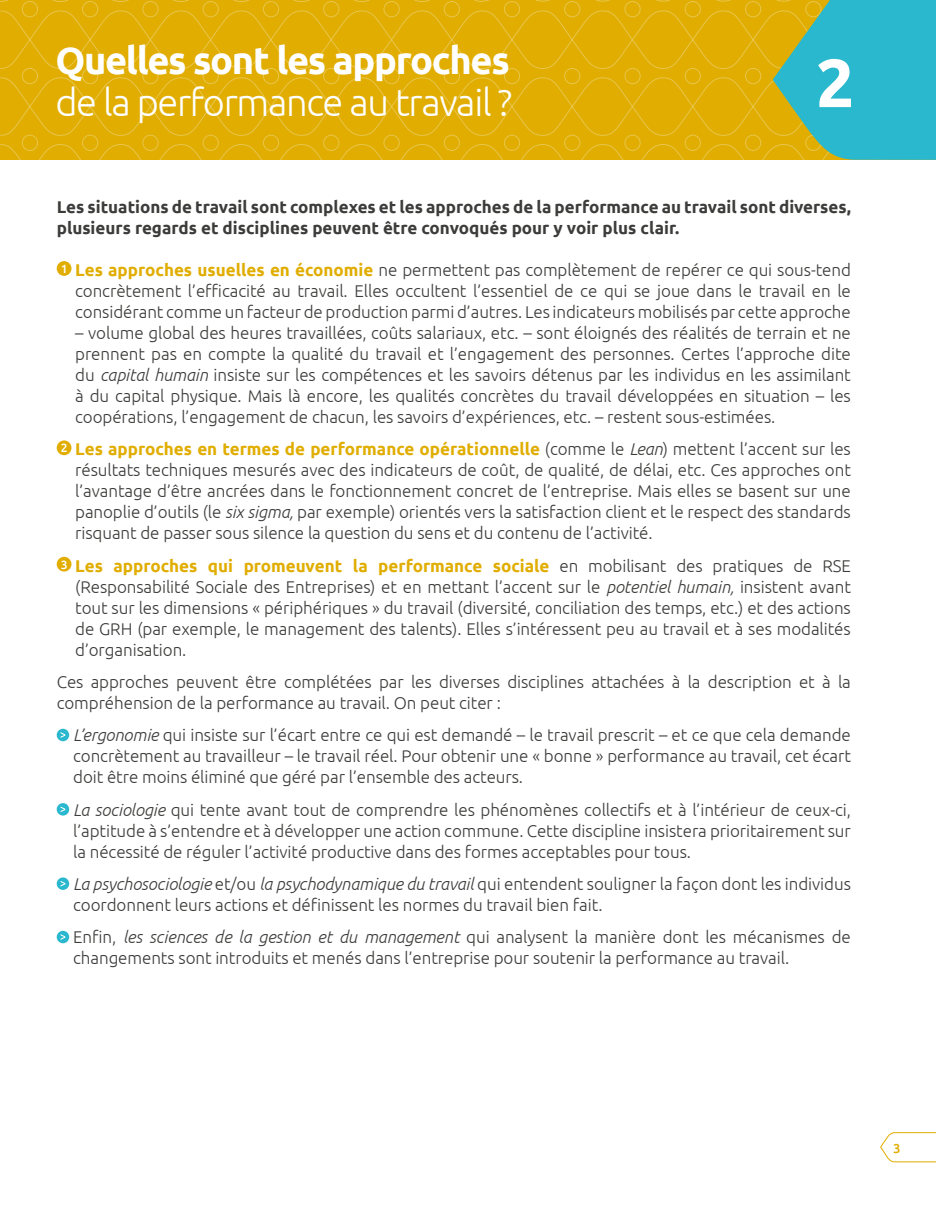
<style>
.page{position:relative;width:936px;height:1219px;background:#fff}
.page>*{position:absolute;margin:0;border:0;box-sizing:border-box;transform-origin:0 0}
.t1{font:700 68px "Ubuntu";color:#fff}
.t2{font:300 38px "Ubuntu";letter-spacing:-.035em;color:#fff}
.t3{font:700 38px "Ubuntu";letter-spacing:-.035em;color:#fff}
.t4{font:300 17px/21px "Ubuntu";letter-spacing:-.005em;color:#3c3c3b;text-align:justify}
.t5{font:700 17px/21px "Ubuntu";color:#3c3c3b}
.t6{font:500 13px "Ubuntu";color:#e0ad00}
.s1{font-weight:700;color:#e0ad00}
.s2{font-style:italic}
</style>
<div class="page">
<svg style="left:880px;top:1132px;width:55px;height:31px"></svg>
<div style="left:57px;top:261px;width:14px;height:15px;background:#e0ad00;border-radius:50%"></div>
<div style="left:57px;top:440px;width:14px;height:15px;background:#e0ad00;border-radius:50%"></div>
<div style="left:57px;top:557px;width:14px;height:15px;background:#e0ad00;border-radius:50%"></div>
<div style="left:57px;top:729px;width:12px;height:12px;background:#29b8ce;border-radius:50%"></div>
<svg style="left:61px;top:732px;width:4px;height:6px"></svg>
<svg style="left:57px;top:803px;width:12px;height:13px"></svg>
<svg style="left:61px;top:806px;width:4px;height:6px"></svg>
<svg style="left:57px;top:877px;width:12px;height:13px"></svg>
<svg style="left:61px;top:881px;width:4px;height:5px"></svg>
<div style="left:57px;top:931px;width:12px;height:12px;background:#29b8ce;border-radius:50%"></div>
<svg style="left:61px;top:934px;width:4px;height:6px"></svg>
<svg style="left:0;top:0;width:935px;height:160px;background:#c6af21"></svg>
<h2 class="t3" style="left:55px;top:37px;width:456px">Quelles sont les approches</h2>
<h2 class="t2" style="left:55px;top:79px;width:458px">de la performance au travail ?</h2>
<h1 class="t1" style="left:815px;top:42px;width:40px">2</h1>
<p class="t5" style="left:57px;top:196px;width:795px">Les situations de travail sont complexes et les approches de la performance au travail sont diverses, plusieurs regards et disciplines peuvent être convoqués pour y voir plus clair.</p>
<p class="t4" style="left:75px;top:259px;width:777px;text-indent:-14px"><sup>1</sup> <span class="s1">Les approches usuelles en économie</span> ne permettent pas complètement de repérer ce qui sous-tend concrètement l’efficacité au travail. Elles occultent l’essentiel de ce qui se joue dans le travail en le considérant comme un facteur de production parmi d’autres. Les indicateurs mobilisés par cette approche</p>
<p class="t4" style="left:75px;top:322px;width:777px">– volume global des heures travaillées, coûts salariaux, etc. – sont éloignés des réalités de terrain et ne prennent pas en compte la qualité du travail et l’engagement des personnes. Certes l’approche dite du <span class="s2">capital humain</span> insiste sur les compétences et les savoirs détenus par les individus en les assimilant à du capital physique. Mais là encore, les qualités concrètes du travail développées en situation – les coopérations, l’engagement de chacun, les savoirs d’expériences, etc. – restent sous-estimées.</p>
<p class="t4" style="left:75px;top:438px;width:777px;text-indent:-14px"><sup>2</sup> <span class="s1">Les approches en termes de performance opérationnelle</span> (comme le <span class="s2">Lean</span>) mettent l’accent sur les résultats techniques mesurés avec des indicateurs de coût, de qualité, de délai, etc. Ces approches ont l’avantage d’être ancrées dans le fonctionnement concret de l’entreprise. Mais elles se basent sur une panoplie d’outils (le <span class="s2">six sigma,</span> par exemple) orientés vers la satisfaction client et le respect des standards risquant de passer sous silence la question du sens et du contenu de l’activité.</p>
<p class="t4" style="left:75px;top:555px;width:777px;text-indent:-14px"><sup>3</sup> <span class="s1">Les approches qui promeuvent la performance sociale</span> en mobilisant des pratiques de RSE (Responsabilité Sociale des Entreprises) et en mettant l’accent sur le <span class="s2">potentiel humain,</span> insistent avant tout sur les dimensions « périphériques » du travail (diversité, conciliation des temps, etc.) et des actions de GRH (par exemple, le management des talents). Elles s’intéressent peu au travail et à ses modalités d’organisation.</p>
<p class="t4" style="left:57px;top:671px;width:795px">Ces approches peuvent être complétées par les diverses disciplines attachées à la description et à la compréhension de la performance au travail. On peut citer :</p>
<p class="t4" style="left:73px;top:724px;width:779px"><span class="s2">L’ergonomie</span> qui insiste sur l’écart entre ce qui est demandé – le travail prescrit – et ce que cela demande concrètement au travailleur – le travail réel. Pour obtenir une « bonne » performance au travail, cet écart doit être moins éliminé que géré par l’ensemble des acteurs.</p>
<p class="t4" style="left:73px;top:799px;width:779px"><span class="s2">La sociologie</span> qui tente avant tout de comprendre les phénomènes collectifs et à l’intérieur de ceux-ci, l’aptitude à s’entendre et à développer une action commune. Cette discipline insistera prioritairement sur la nécessité de réguler l’activité productive dans des formes acceptables pour tous.</p>
<p class="t4" style="left:73px;top:873px;width:779px"><span class="s2">La psychosociologie</span> et/ou <span class="s2">la psychodynamique du travail</span> qui entendent souligner la façon dont les individus coordonnent leurs actions et définissent les normes du travail bien fait.</p>
<p class="t4" style="left:73px;top:926px;width:779px">Enfin, <span class="s2">les sciences de la gestion et du management</span> qui analysent la manière dont les mécanismes de changements sont introduits et menés dans l’entreprise pour soutenir la performance au travail.</p>
<p class="t6" style="left:893px;top:1140px;width:9px">3</p>
</div>
